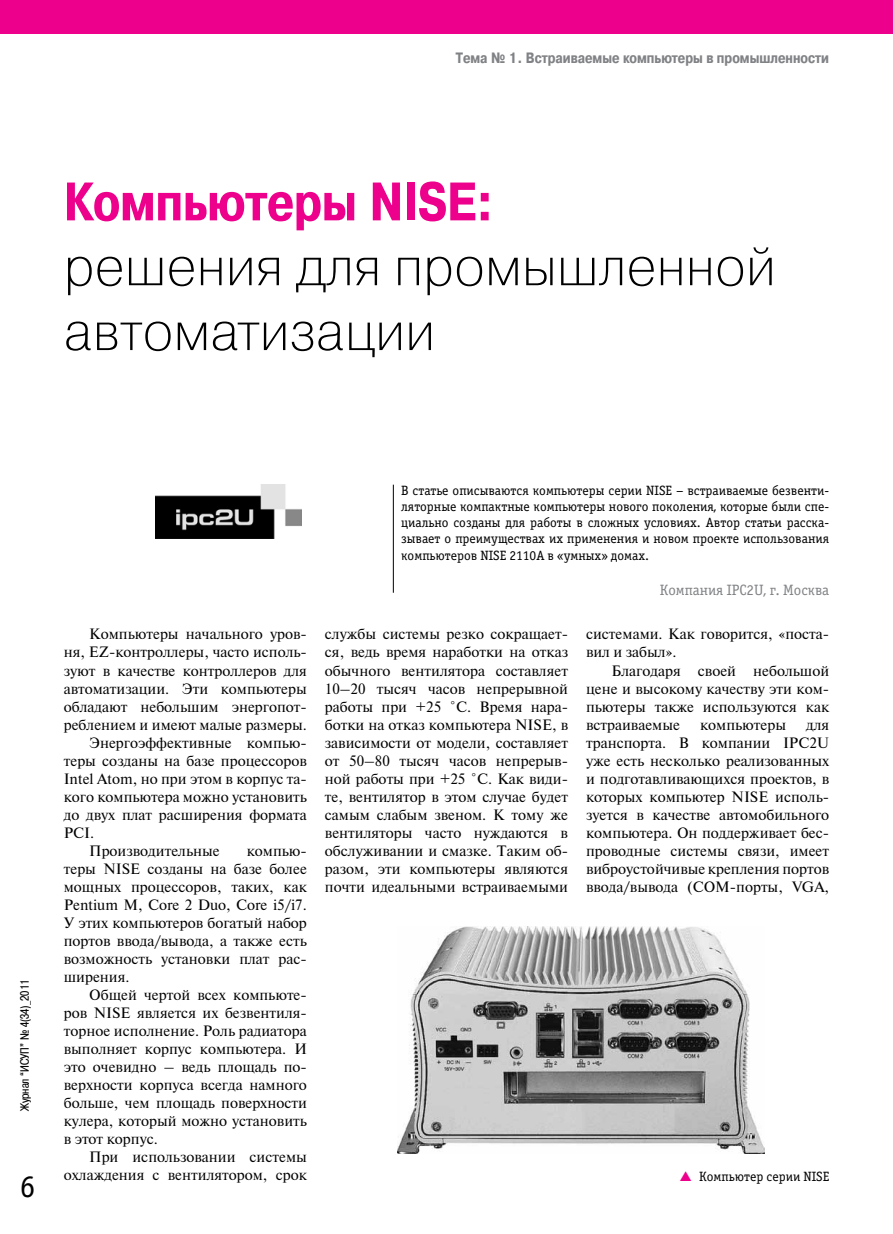
<style>
.page{position:relative;width:893px;height:1234px;background:#fff}
.page>*{position:absolute;margin:0;border:0;box-sizing:border-box;transform-origin:0 0}
.t1{font:54px/64.8px "Pragmatica Light C";color:#000}
.t2{font:700 54px "Pragmatica Cond C";color:#ec008c}
.t3{font:31.5px "Officina Serif C";color:#000}
.t4{font:15px/18px "Newton";color:#000;text-align:justify}
.t5{font:700 15px "Pragmatica Cond C";color:#808285}
.t6{font:15px "Officina Serif C";color:#808285}
.t7{font:13.5px/16.2px "Officina Serif C";color:#000;text-align:justify}
.t8{font:12px "Pragmatica Cond C";color:#000}
</style>
<div class="page">
<div style="left:0;top:0;width:893px;height:34px;background:#ec008c"></div>
<hr style="left:393px;top:484px;width:1px;height:108px;background:#000">
<img style="left:156px;top:484px;width:146px;height:54px">
<img style="left:398px;top:926px;width:366px;height:226px">
<p class="t5" style="left:456px;top:50px;width:375px">Тема № 1. Встраиваемые компьютеры в промышленности</p>
<h1 class="t2" style="left:64px;top:172px;width:432px">Компьютеры NISE:</h1>
<h1 class="t1" style="left:64px;top:234px;width:714px">решения для промышленной автоматизации</h1>
<p class="t8" style="left:18px;top:1110px;width:134px;rotate:-90deg">Журнал “ИСУП” № 4(34)_2011</p>
<h2 class="t3" style="left:20px;top:1168px;width:17px">6</h2>
<p class="t4" style="left:89px;top:624px;width:219px">Компьютеры начального уров-</p>
<p class="t4" style="left:64px;top:642px;width:245px">ня, EZ-контроллеры, часто исполь-</p>
<p class="t4" style="left:64px;top:660px;width:245px">зуют в качестве контроллеров для</p>
<p class="t4" style="left:64px;top:678px;width:245px">автоматизации. Эти компьютеры</p>
<p class="t4" style="left:64px;top:696px;width:245px">обладают небольшим энергопот-</p>
<p class="t4" style="left:64px;top:714px;width:245px">реблением и имеют малые размеры.</p>
<p class="t4" style="left:89px;top:732px;width:219px">Энергоэффективные компью-</p>
<p class="t4" style="left:64px;top:750px;width:245px">теры созданы на базе процессоров</p>
<p class="t4" style="left:64px;top:768px;width:245px">Intel Atom, но при этом в корпус та-</p>
<p class="t4" style="left:64px;top:786px;width:245px">кого компьютера можно установить</p>
<p class="t4" style="left:64px;top:804px;width:245px">до двух плат расширения формата</p>
<p class="t4" style="left:64px;top:822px;width:32px">PCI.</p>
<p class="t4" style="left:89px;top:840px;width:132px">Производительные</p>
<p class="t4" style="left:64px;top:840px;width:245px;text-indent:183px">компью&shy;теры NISE созданы на базе более мощных процессоров, таких, как Pentium M, Core 2 Duo, Core i5/i7.<br>У этих компьютеров богатый набор портов ввода/вывода, а также есть возможность установки плат рас&shy;ширения.</p>
<p class="t4" style="left:64px;top:984px;width:245px;text-indent:26px">Общей чертой всех компьюте&shy;ров NISE является их безвентиля&shy;торное исполнение. Роль радиатора выполняет корпус компьютера. И это очевидно – ведь площадь по&shy;верхности корпуса всегда намного больше, чем площадь поверхности кулера, который можно установить в этот корпус.</p>
<p class="t4" style="left:64px;top:1146px;width:245px;text-align:right">При использовании системы охлаждения с вентилятором, срок</p>
<p class="t7" style="left:401px;top:482px;width:430px">В статье описываются компьютеры серии NISE – встраиваемые безвенти&shy;ляторные компактные компьютеры нового поколения, которые были спе&shy;циально созданы для работы в сложных условиях. Автор статьи расска&shy;зывает о преимуществах их применения и новом проекте использования компьютеров NISE 2110А в «умных» домах.</p>
<p class="t6" style="left:660px;top:581px;width:171px">Компания IPC2U, г. Москва</p>
<p class="t4" style="left:325px;top:624px;width:245px">службы системы резко сокращает&shy;ся, ведь время наработки на отказ обычного вентилятора составляет 10–20 тысяч часов непрерывной работы при +25 ˚С. Время нара&shy;ботки на отказ компьютера NISE, в зависимости от модели, составляет от 50–80 тысяч часов непрерыв&shy;ной работы при +25 ˚С. Как види&shy;те, вентилятор в этом случае будет самым слабым звеном. К тому же вентиляторы часто нуждаются в обслуживании и смазке. Таким об&shy;разом, эти компьютеры являются почти идеальными встраиваемыми</p>
<p class="t4" style="left:586px;top:624px;width:245px">системами. Как говорится, «поста&shy;вил и забыл».</p>
<p class="t4" style="left:586px;top:660px;width:245px;text-indent:26px">Благодаря своей небольшой цене и высокому качеству эти ком&shy;пьютеры также используются как встраиваемые</p>
<p class="t4" style="left:700px;top:714px;width:88px">компьютеры</p>
<p class="t4" style="left:586px;top:714px;width:245px;text-indent:220px">для транспорта. В компании IPC2U уже есть несколько реализованных и подготавливающихся проектов, в которых компьютер NISE исполь&shy;зуется в качестве автомобильного компьютера. Он поддерживает бес&shy;проводные системы связи, имеет виброустойчивые крепления портов ввода/вывода (COM-порты, VGA,</p>
<p class="t7" style="left:699px;top:1168px;width:132px">Компьютер серии NISE</p>
</div>
